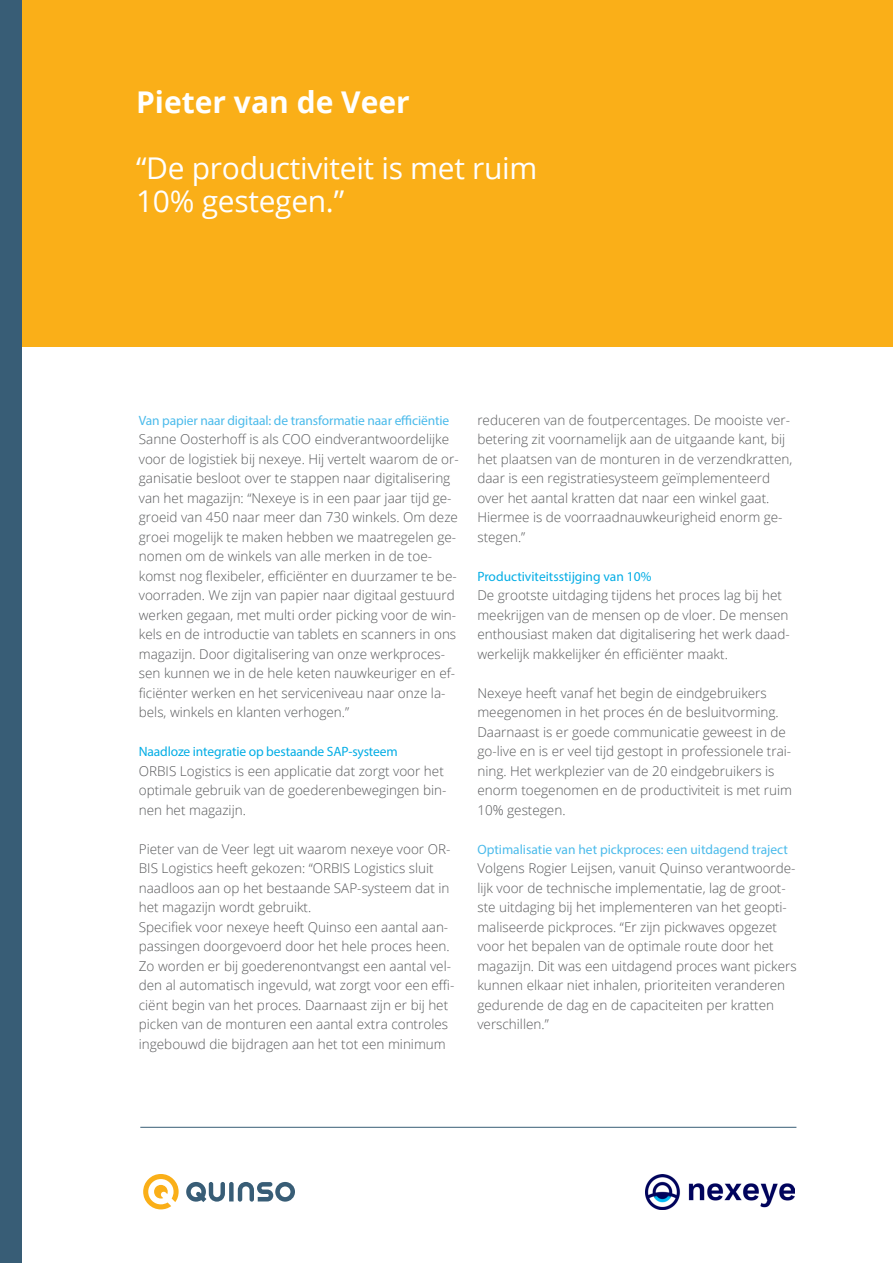
<style>
.page{position:relative;width:893px;height:1263px;background:#fff}
.page>*{position:absolute;margin:0;border:0;box-sizing:border-box;transform-origin:0 0}
.t1{font:30px "Open Sans";letter-spacing:-.01em;color:#fff}
.t2{font:700 30px "Open Sans";color:#fff}
.t3{font:300 13.5px/19.5px "Open Sans";color:#57585a}
.t4{font:13.5px "Myriad Pro";letter-spacing:-.005em;color:#4cbbeb}
.t5{font:13.5px "Myriad Pro";letter-spacing:-.01em;color:#03ade5}
</style>
<div class="page">
<hr style="left:140px;top:1127px;width:656px;height:1px;background:#385d76">
<div style="left:21px;top:0;width:872px;height:346px;background:#faaf18"></div>
<svg style="left:143px;top:1174px;width:36px;height:35px"></svg>
<svg style="left:186px;top:1182px;width:109px;height:20px"></svg>
<img style="left:646px;top:1174px;width:149px;height:35px">
<div style="left:0;top:0;width:21px;height:1263px;background:#385d76"></div>
<p class="t2" style="left:136px;top:81px;width:275px">Pieter van de Veer</p>
<p class="t1" style="left:136px;top:148px;width:403px">“De productiviteit is met ruim</p>
<p class="t1" style="left:136px;top:181px;width:210px">10% gestegen.”</p>
<p class="t4" style="left:139px;top:412px;width:312px">Van papier naar digitaal: de transformatie naar efficiëntie</p>
<p class="t3" style="left:139px;top:429px;width:321px">Sanne Oosterhoff is als COO eindverantwoordelijke voor de logistiek bij nexeye. Hij vertelt waarom de or&shy;ganisatie besloot over te stappen naar digitalisering van het magazijn: “Nexeye is in een paar jaar tijd ge&shy;groeid van 450 naar meer dan 730 winkels. Om deze groei mogelijk te maken hebben we maatregelen ge&shy;nomen om de winkels van alle merken in de toe&shy;komst nog flexibeler, efficiënter en duurzamer te be&shy;voorraden. We zijn van papier naar digitaal gestuurd werken gegaan, met multi order picking voor de win&shy;kels en de introductie van tablets en scanners in ons magazijn. Door digitalisering van onze werkproces&shy;sen kunnen we in de hele keten nauwkeuriger en ef&shy;ficiënter werken en het serviceniveau naar onze la&shy;bels, winkels en klanten verhogen.”</p>
<p class="t5" style="left:139px;top:743px;width:260px">Naadloze integratie op bestaande SAP-systeem</p>
<p class="t3" style="left:139px;top:760px;width:309px">ORBIS Logistics is een applicatie dat zorgt voor het optimale gebruik van de goederenbewegingen bin&shy;nen het magazijn.</p>
<p class="t3" style="left:139px;top:838px;width:313px">Pieter van de Veer legt uit waarom nexeye voor OR-BIS Logistics heeft gekozen: “ORBIS Logistics sluit naadloos aan op het bestaande SAP-systeem dat in het magazijn wordt gebruikt.</p>
<p class="t3" style="left:139px;top:916px;width:317px">Specifiek voor nexeye heeft Quinso een aantal aan&shy;passingen doorgevoerd door het hele proces heen.<br>Zo worden er bij goederenontvangst een aantal vel&shy;den al automatisch ingevuld, wat zorgt voor een effi&shy;ciënt begin van het proces. Daarnaast zijn er bij het picken van de monturen een aantal extra controles ingebouwd die bijdragen aan het tot een minimum</p>
<p class="t3" style="left:477px;top:409px;width:316px">reduceren van de foutpercentages. De mooiste ver&shy;betering zit voornamelijk aan de uitgaande kant, bij het plaatsen van de monturen in de verzendkratten, daar is een registratiesysteem geïmplementeerd over het aantal kratten dat naar een winkel gaat.<br>Hiermee is de voorraadnauwkeurigheid enorm ge&shy;stegen.”</p>
<p class="t5" style="left:477px;top:568px;width:175px">Productiviteitsstijging van 10%</p>
<p class="t3" style="left:477px;top:585px;width:314px">De grootste uitdaging tijdens het proces lag bij het meekrijgen van de mensen op de vloer. De mensen enthousiast maken dat digitalisering het werk daad&shy;werkelijk makkelijker én efficiënter maakt.</p>
<p class="t3" style="left:477px;top:682px;width:316px">Nexeye heeft vanaf het begin de eindgebruikers meegenomen in het proces én de besluitvorming.<br>Daarnaast is er goede communicatie geweest in de go-live en is er veel tijd gestopt in professionele trai&shy;ning. Het werkplezier van de 20 eindgebruikers is enorm toegenomen en de productiviteit is met ruim 10% gestegen.</p>
<p class="t4" style="left:477px;top:841px;width:312px">Optimalisatie van het pickproces: een uitdagend traject</p>
<p class="t3" style="left:477px;top:858px;width:321px">Volgens Rogier Leijsen, vanuit Quinso verantwoorde&shy;lijk voor de technische implementatie, lag de groot&shy;ste uitdaging bij het implementeren van het geopti&shy;maliseerde pickproces. “Er zijn pickwaves opgezet voor het bepalen van de optimale route door het magazijn. Dit was een uitdagend proces want pickers kunnen elkaar niet inhalen, prioriteiten veranderen gedurende de dag en de capaciteiten per kratten verschillen.”</p>
</div>
